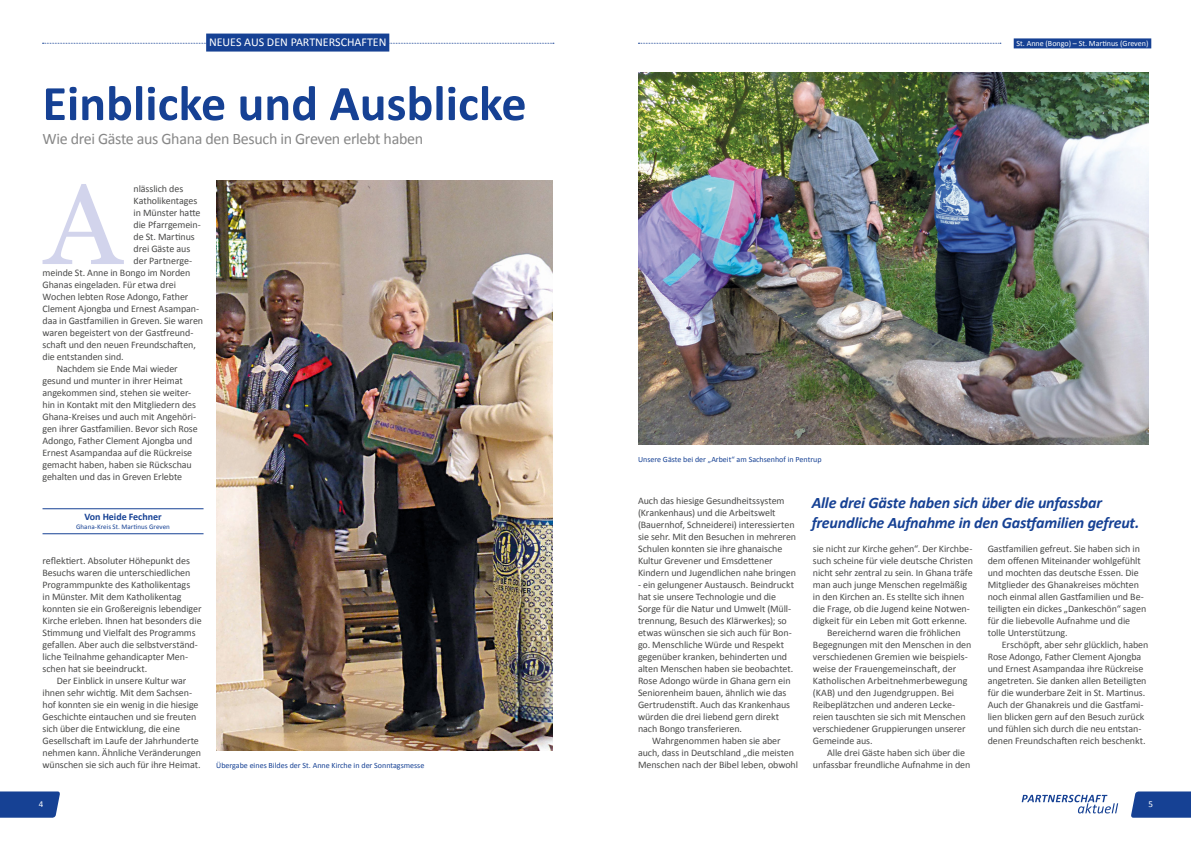
<style>
.page{position:relative;width:1191px;height:842px;background:#fff}
.page>*{position:absolute;margin:0;border:0;box-sizing:border-box;transform-origin:0 0}
.t1{font:113.9px "Georgia";color:#d2d4ec}
.Inhalt{font:700 50px "Calibri";color:#164194}
.t2{font:italic 700 16px/20px "Calibri";letter-spacing:-.01em;color:#164194}
.Inhalt-2{font:16px "Calibri";letter-spacing:-.02em;color:#878787}
.Absatzformat_2{font:12px "Calibri";color:#fff}
.t3{font:10px/12px "Calibri";letter-spacing:-.01em;color:#4a4a49}
.t4{font:700 10px "Calibri";letter-spacing:-.005em;color:#164194}
.t5{font:9px "Calibri";color:#fff}
.t6{font:8px "Calibri";color:#164194}
.Absatzformat_1{font:8px "Calibri";color:#fff}
.t7{font:7px "Calibri";letter-spacing:.005em;color:#164194}
</style>
<div class="page">
<img style="left:217px;top:180px;width:336px;height:570px">
<img style="left:638px;top:72px;width:510px;height:372px">
<svg style="left:0;top:791px;width:60px;height:27px;background:#254d9b"></svg>
<svg style="left:1021px;top:795px;width:97px;height:18px"></svg>
<svg style="left:1131px;top:791px;width:60px;height:27px;background:#254d9a"></svg>
<svg style="left:638px;top:43px;width:363px;height:1px"></svg>
<svg style="left:43px;top:43px;width:511px;height:1px"></svg>
<div style="left:1013px;top:38px;width:138px;height:10px;background:#164194"></div>
<div style="left:206px;top:34px;width:183px;height:18px;background:#164194"></div>
<hr style="left:43px;top:509px;width:160px;height:1px;background:#164194">
<hr style="left:43px;top:534px;width:160px;height:1px;background:#164194">
<p class="Absatzformat_2" style="left:209px;top:35px;width:179px">NEUES AUS DEN PARTNERSCHAFTEN</p>
<p class="Absatzformat_1" style="left:1016px;top:38px;width:133px">St. Anne (Bongo) – St. Martinus (Greven)</p>
<p class="Inhalt" style="left:43px;top:72px;width:485px">Einblicke und Ausblicke</p>
<p class="Inhalt-2" style="left:43px;top:129px;width:382px">Wie drei Gäste aus Ghana den Besuch in Greven erlebt haben</p>
<p class="t1" style="left:45px;top:142px;width:78px">A</p>
<p class="t3" style="left:134px;top:182px;width:51px">nlässlich des</p>
<p class="t3" style="left:134px;top:194px;width:65px">Katholikentages</p>
<p class="t3" style="left:134px;top:206px;width:68px">in Münster hatte</p>
<p class="t3" style="left:134px;top:218px;width:69px">die Pfarrgemein-</p>
<p class="t3" style="left:134px;top:230px;width:63px">de St. Martinus</p>
<p class="t3" style="left:134px;top:242px;width:58px">drei Gäste aus</p>
<p class="t3" style="left:134px;top:254px;width:60px">der Partnerge-</p>
<p class="t3" style="left:43px;top:266px;width:149px">meinde St. Anne in Bongo im Norden</p>
<p class="t3" style="left:43px;top:278px;width:135px">Ghanas eingeladen. Für etwa drei</p>
<p class="t3" style="left:43px;top:290px;width:147px">Wochen lebten Rose Adongo, Father</p>
<p class="t3" style="left:43px;top:302px;width:158px">Clement Ajongba und Ernest Asampan-</p>
<p class="t3" style="left:43px;top:314px;width:162px">daa in Gastfamilien in Greven. Sie waren</p>
<p class="t3" style="left:43px;top:326px;width:152px">waren begeistert von der Gastfreund-</p>
<p class="t3" style="left:43px;top:338px;width:155px">schaft und den neuen Freundschaften,</p>
<p class="t3" style="left:43px;top:350px;width:83px">die entstanden sind.</p>
<p class="t3" style="left:43px;top:362px;width:157px;text-indent:14px">Nachdem sie Ende Mai wieder gesund und munter in ihrer Heimat angekommen sind, stehen sie weiter&shy;hin in Kontakt mit den Mitgliedern des Ghana-Kreises und auch mit Angehöri&shy;gen ihrer Gastfamilien. Bevor sich Rose Adongo, Father Clement Ajongba und Ernest Asampandaa auf die Rückreise gemacht haben, haben sie Rückschau gehalten und das in Greven Erlebte</p>
<p class="t4" style="left:84px;top:510px;width:79px">Von Heide Fechner</p>
<p class="t7" style="left:76px;top:522px;width:95px">Ghana-Kreis St. Martinus Greven</p>
<p class="t3" style="left:43px;top:554px;width:161px">reflektiert. Absoluter Höhepunkt des Besuchs waren die unterschiedlichen Programmpunkte des Katholikentags<br>in Münster. Mit dem Katholikentag konnten sie ein Großereignis lebendiger Kirche erleben. Ihnen hat besonders die Stimmung und Vielfalt des Programms gefallen. Aber auch die selbstverständ&shy;liche Teilnahme gehandicapter Men&shy;schen hat sie beeindruckt.</p>
<p class="t3" style="left:43px;top:674px;width:160px;text-indent:14px">Der Einblick in unsere Kultur war ihnen sehr wichtig. Mit dem Sachsen&shy;hof konnten sie ein wenig in die hiesige Geschichte eintauchen und sie freuten sich über die Entwicklung, die eine Gesellschaft im Laufe der Jahrhunderte nehmen kann. Ähnliche Veränderungen wünschen sie sich auch für ihre Heimat.</p>
<p class="t6" style="left:216px;top:760px;width:210px">Übergabe eines Bildes der St. Anne Kirche in der Sonntagsmesse</p>
<p class="t6" style="left:638px;top:454px;width:185px">Unsere Gäste bei der „Arbeit“ am Sachsenhof in Pentrup</p>
<p class="t2" style="left:811px;top:492px;width:329px">Alle drei Gäste haben sich über die unfassbar freundliche Aufnahme in den Gastfamilien gefreut.</p>
<p class="t3" style="left:638px;top:494px;width:160px">Auch das hiesige Gesundheitssystem (Krankenhaus) und die Arbeitswelt (Bauernhof, Schneiderei) interessierten sie sehr. Mit den Besuchen in mehreren Schulen konnten sie ihre ghanaische Kultur Grevener und Emsdettener Kindern und Jugendlichen nahe bringen</p>
<p class="t3" style="left:638px;top:578px;width:158px">- ein gelungener Austausch. Beindruckt hat sie unsere Technologie und die Sorge für die Natur und Umwelt (Müll&shy;trennung, Besuch des Klärwerkes); so etwas wünschen sie sich auch für Bon&shy;go. Menschliche Würde und Respekt gegenüber kranken, behinderten und alten Menschen haben sie beobachtet.<br>Rose Adongo würde in Ghana gern ein Seniorenheim bauen, ähnlich wie das Gertrudenstift. Auch das Krankenhaus würden die drei liebend gern direkt nach Bongo transferieren.</p>
<p class="t3" style="left:638px;top:734px;width:161px;text-align:center">Wahrgenommen haben sie aber<br>auch, dass in Deutschland „die meisten<br>Menschen nach der Bibel leben, obwohl</p>
<p class="t3" style="left:813px;top:542px;width:162px">sie nicht zur Kirche gehen“. Der Kirchbe&shy;such scheine für viele deutsche Christen nicht sehr zentral zu sein. In Ghana träfe man auch junge Menschen regelmäßig in den Kirchen an. Es stellte sich ihnen die Frage, ob die Jugend keine Notwen&shy;digkeit für ein Leben mit Gott erkenne.</p>
<p class="t3" style="left:813px;top:626px;width:160px;text-indent:14px">Bereichernd waren die fröhlichen Begegnungen mit den Menschen in den verschiedenen Gremien wie beispiels&shy;weise der Frauengemeinschaft, der Katholischen Arbeitnehmerbewegung (KAB) und den Jugendgruppen. Bei Reibeplätzchen und anderen Lecke&shy;reien tauschten sie sich mit Menschen verschiedener Gruppierungen unserer Gemeinde aus.</p>
<p class="t3" style="left:813px;top:746px;width:159px;text-indent:14px">Alle drei Gäste haben sich über die unfassbar freundliche Aufnahme in den</p>
<p class="t3" style="left:987px;top:542px;width:160px">Gastfamilien gefreut. Sie haben sich in dem offenen Miteinander wohlgefühlt und mochten das deutsche Essen. Die Mitglieder des Ghanakreises möchten noch einmal allen Gastfamilien und Be&shy;teiligten ein dickes „Dankeschön“ sagen für die liebevolle Aufnahme und die tolle Unterstützung.</p>
<p class="t3" style="left:987px;top:638px;width:162px;text-indent:14px">Erschöpft, aber sehr glücklich, haben Rose Adongo, Father Clement Ajongba und Ernest Asampandaa ihre Rückreise angetreten. Sie danken allen Beteiligten für die wunderbare Zeit in St. Martinus.<br>Auch der Ghanakreis und die Gastfami&shy;lien blicken gern auf den Besuch zurück und fühlen sich durch die neu entstan&shy;denen Freundschaften reich beschenkt.</p>
<p class="t5" style="left:39px;top:799px;width:6px">4</p>
<p class="t5" style="left:1148px;top:799px;width:6px">5</p>
</div>
